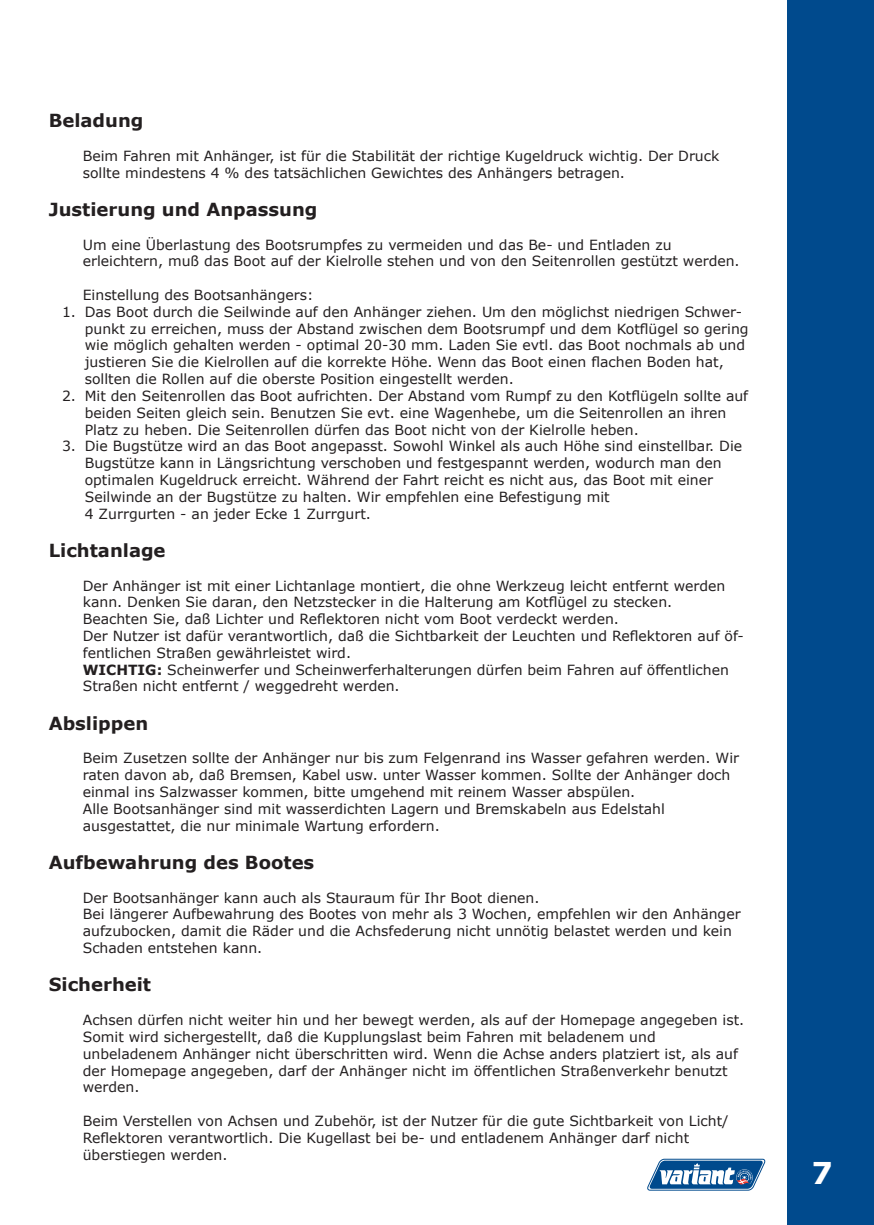
<style>
.page{position:relative;width:874px;height:1225px;background:#fff}
.page>*{position:absolute;margin:0;border:0;box-sizing:border-box;transform-origin:0 0}
.t1{font:700 30px "Verdana";color:#fff}
.t2{font:700 18px "Verdana";color:#231f20}
.t3{font:14px/16.8px "Verdana";color:#231f20}
.s1{font-weight:700}
</style>
<div class="page">
<div style="left:787px;top:0;width:86px;height:1225px;background:#004a8d"></div>
<svg style="left:647px;top:1158px;width:118px;height:32px"></svg>
<p class="t2" style="left:49px;top:108px;width:96px">Beladung</p>
<p class="t3" style="left:83px;top:147px;width:638px">Beim Fahren mit Anhänger, ist für die Stabilität der richtige Kugeldruck wichtig. Der Druck sollte mindestens 4 % des tatsächlichen Gewichtes des Anhängers betragen.</p>
<p class="t2" style="left:49px;top:197px;width:270px">Justierung und Anpassung</p>
<p class="t3" style="left:83px;top:236px;width:658px">Um eine Überlastung des Bootsrumpfes zu vermeiden und das Be- und Entladen zu erleichtern, muß das Boot auf der Kielrolle stehen und von den Seitenrollen gestützt werden.</p>
<p class="t3" style="left:83px;top:286px;width:232px">Einstellung des Bootsanhängers:</p>
<p class="t3" style="left:85px;top:303px;width:665px;text-indent:-23px">1. Das Boot durch die Seilwinde auf den Anhänger ziehen. Um den möglichst niedrigen Schwer&shy;punkt zu erreichen, muss der Abstand zwischen dem Bootsrumpf und dem Kotflügel so gering wie möglich gehalten werden - optimal 20-30 mm. Laden Sie evtl. das Boot nochmals ab und justieren Sie die Kielrollen auf die korrekte Höhe. Wenn das Boot einen flachen Boden hat, sollten die Rollen auf die oberste Position eingestellt werden.</p>
<p class="t3" style="left:85px;top:387px;width:664px;text-indent:-23px">2. Mit den Seitenrollen das Boot aufrichten. Der Abstand vom Rumpf zu den Kotflügeln sollte auf beiden Seiten gleich sein. Benutzen Sie evt. eine Wagenhebe, um die Seitenrollen an ihren<br>Platz zu heben. Die Seitenrollen dürfen das Boot nicht von der Kielrolle heben.</p>
<p class="t3" style="left:85px;top:438px;width:658px;text-indent:-23px">3. Die Bugstütze wird an das Boot angepasst. Sowohl Winkel als auch Höhe sind einstellbar. Die Bugstütze kann in Längsrichtung verschoben und festgespannt werden, wodurch man den optimalen Kugeldruck erreicht. Während der Fahrt reicht es nicht aus, das Boot mit einer Seilwinde an der Bugstütze zu halten. Wir empfehlen eine Befestigung mit<br>4 Zurrgurten - an jeder Ecke 1 Zurrgurt.</p>
<p class="t2" style="left:49px;top:537px;width:118px">Lichtanlage</p>
<p class="t3" style="left:83px;top:577px;width:644px">Der Anhänger ist mit einer Lichtanlage montiert, die ohne Werkzeug leicht entfernt werden kann. Denken Sie daran, den Netzstecker in die Halterung am Kotflügel zu stecken.</p>
<p class="t3" style="left:83px;top:610px;width:537px">Beachten Sie, daß Lichter und Reflektoren nicht vom Boot verdeckt werden.</p>
<p class="t3" style="left:83px;top:627px;width:662px">Der Nutzer ist dafür verantwortlich, daß die Sichtbarkeit der Leuchten und Reflektoren auf öf&shy;fentlichen Straßen gewährleistet wird.</p>
<p class="t3" style="left:83px;top:661px;width:647px"><span class="s1">WICHTIG:</span> Scheinwerfer und Scheinwerferhalterungen dürfen beim Fahren auf öffentlichen<br>Straßen nicht entfernt / weggedreht werden.</p>
<p class="t2" style="left:49px;top:710px;width:101px">Abslippen</p>
<p class="t3" style="left:83px;top:750px;width:657px">Beim Zusetzen sollte der Anhänger nur bis zum Felgenrand ins Wasser gefahren werden. Wir raten davon ab, daß Bremsen, Kabel usw. unter Wasser kommen. Sollte der Anhänger doch einmal ins Salzwasser kommen, bitte umgehend mit reinem Wasser abspülen.<br>Alle Bootsanhänger sind mit wasserdichten Lagern und Bremskabeln aus Edelstahl ausgestattet, die nur minimale Wartung erfordern.</p>
<p class="t2" style="left:49px;top:849px;width:267px">Aufbewahrung des Bootes</p>
<p class="t3" style="left:83px;top:889px;width:458px">Der Bootsanhänger kann auch als Stauraum für Ihr Boot dienen.</p>
<p class="t3" style="left:83px;top:906px;width:659px">Bei längerer Aufbewahrung des Bootes von mehr als 3 Wochen, empfehlen wir den Anhänger aufzubocken, damit die Räder und die Achsfederung nicht unnötig belastet werden und kein<br>Schaden entstehen kann.</p>
<p class="t2" style="left:49px;top:972px;width:104px">Sicherheit</p>
<p class="t3" style="left:83px;top:1011px;width:662px">Achsen dürfen nicht weiter hin und her bewegt werden, als auf der Homepage angegeben ist.<br>Somit wird sichergestellt, daß die Kupplungslast beim Fahren mit beladenem und unbeladenem Anhänger nicht überschritten wird. Wenn die Achse anders platziert ist, als auf der Homepage angegeben, darf der Anhänger nicht im öffentlichen Straßenverkehr benutzt werden.</p>
<p class="t3" style="left:83px;top:1112px;width:647px">Beim Verstellen von Achsen und Zubehör, ist der Nutzer für die gute Sichtbarkeit von Licht/<br>Reflektoren verantwortlich. Die Kugellast bei be- und entladenem Anhänger darf nicht überstiegen werden.</p>
<p class="t1" style="left:811px;top:1152px;width:23px">7</p>
</div>
